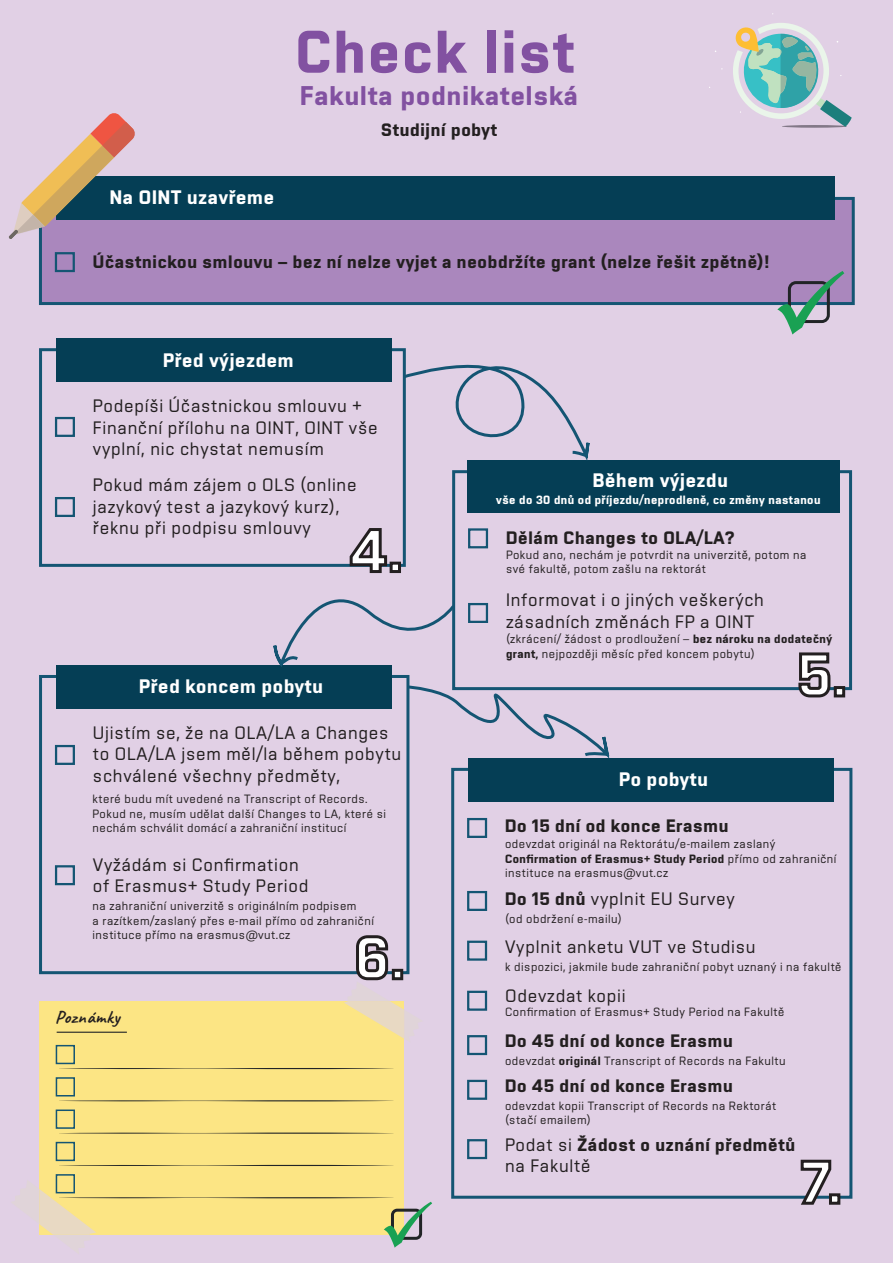
<style>
.page{position:relative;width:893px;height:1263px;background:#e1d0e5}
.page>*{position:absolute;margin:0;border:0;box-sizing:border-box;transform-origin:0 0}
.t1{font:700 60px "Vafle VUT";letter-spacing:.04em;color:#8251a1}
.t2{font:700 60px "Vafle VUT";color:#fff}
.t3{font:700 27px "Vafle VUT";letter-spacing:.04em;color:#8251a1}
.t4{font:700 19.5px "Vafle VUT";letter-spacing:.04em;color:#fff}
.t5{font:18px/21.6px "Vafle Light VUT";letter-spacing:.04em;color:#231f20}
.t6{font:700 18px "Vafle VUT";letter-spacing:.04em;color:#231f20}
.t7{font:18px "Caveat";letter-spacing:.04em;color:#231f20}
.t8{font:12px/14.4px "Vafle Light VUT";letter-spacing:.04em;color:#231f20}
.t9{font:700 12px "Vafle VUT";letter-spacing:.04em;color:#231f20}
.t10{font:700 12px "Vafle VUT";letter-spacing:.04em;color:#fff}
.s1{font-family:"Vafle VUT";font-weight:700}
.s2{font-family:"Vafle Light VUT";font-weight:400}
</style>
<div class="page">
<div style="left:39px;top:348px;width:367px;height:219px;border:3px solid #145573"></div>
<div style="left:56px;top:338px;width:336px;height:44px;background:#053e55"></div>
<div style="left:55px;top:417px;width:20px;height:20px;border:2px solid #145573"></div>
<div style="left:55px;top:497px;width:20px;height:20px;border:2px solid #145573"></div>
<div style="left:55px;top:745px;width:20px;height:20px;border:2px solid #145573"></div>
<div style="left:55px;top:865px;width:20px;height:20px;border:2px solid #145573"></div>
<div style="left:39px;top:675px;width:370px;height:299px;border:3px solid #145573"></div>
<div style="left:56px;top:665px;width:336px;height:44px;background:#053e55"></div>
<div style="left:467px;top:460px;width:372px;height:53px;background:#053e55"></div>
<svg style="left:797px;top:652px;width:35px;height:46px"></svg>
<div style="left:834px;top:686px;width:11px;height:11px;border:3px solid #231f20"></div>
<div style="left:451px;top:768px;width:401px;height:431px;border:3px solid #145573"></div>
<div style="left:468px;top:758px;width:365px;height:44px;background:#053e55"></div>
<div style="left:467px;top:818px;width:20px;height:20px;border:2px solid #145573"></div>
<div style="left:467px;top:891px;width:20px;height:20px;border:2px solid #145573"></div>
<div style="left:467px;top:941px;width:20px;height:20px;border:2px solid #145573"></div>
<div style="left:467px;top:1035px;width:20px;height:20px;border:2px solid #145573"></div>
<div style="left:467px;top:1080px;width:20px;height:20px;border:2px solid #145573"></div>
<div style="left:467px;top:1139px;width:20px;height:20px;border:2px solid #145573"></div>
<div style="left:467px;top:991px;width:20px;height:20px;border:2px solid #145573"></div>
<svg style="left:798px;top:1159px;width:34px;height:46px"></svg>
<div style="left:829px;top:1193px;width:11px;height:12px;border:3px solid #231f20"></div>
<hr style="left:782px;top:125px;width:65px;height:3px;background:#827887;border-radius:50%">
<svg style="left:733px;top:23px;width:119px;height:104px"></svg>
<div style="left:39px;top:197px;width:816px;height:108px;background:#aa87bd"></div>
<div style="left:56px;top:176px;width:779px;height:44px;background:#053e55"></div>
<div style="left:55px;top:252px;width:20px;height:20px;border:2px solid #145573"></div>
<svg style="left:9px;top:113px;width:127px;height:126px"></svg>
<svg style="left:777px;top:271px;width:67px;height:63px"></svg>
<svg style="left:272px;top:525px;width:134px;height:142px"></svg>
<svg style="left:401px;top:348px;width:189px;height:118px"></svg>
<svg style="left:406px;top:446px;width:204px;height:313px"></svg>
<div style="left:39px;top:1001px;width:365px;height:234px;background:#fce584"></div>
<svg style="left:344px;top:935px;width:78px;height:107px"></svg>
<hr style="left:57px;top:1032px;width:70px;height:1px;background:#212426">
<svg style="left:59px;top:1068px;width:334px;height:1px"></svg>
<div style="left:56px;top:1045px;width:19px;height:19px;border:2px solid #145573"></div>
<svg style="left:59px;top:1100px;width:334px;height:1px"></svg>
<div style="left:56px;top:1077px;width:19px;height:19px;border:2px solid #145573"></div>
<svg style="left:59px;top:1132px;width:334px;height:2px"></svg>
<div style="left:56px;top:1109px;width:19px;height:20px;border:2px solid #145573"></div>
<svg style="left:59px;top:1165px;width:334px;height:1px"></svg>
<div style="left:56px;top:1142px;width:19px;height:19px;border:2px solid #145573"></div>
<svg style="left:12px;top:1180px;width:420px;height:74px"></svg>
<div style="left:56px;top:1174px;width:19px;height:19px;border:2px solid #145573"></div>
<h1 class="t1" style="left:295px;top:17px;width:280px">Check list</h1>
<h2 class="t3" style="left:300px;top:80px;width:279px">Fakulta podnikatelská</h2>
<h3 class="t4" style="left:110px;top:186px;width:166px">Na OINT uzavřeme</h3>
<h3 class="t6" style="left:381px;top:119px;width:117px">Studijní pobyt</h3>
<h3 class="t6" style="left:93px;top:252px;width:678px">Účastnickou smlouvu – bez ní nelze vyjet a neobdržíte grant (nelze řešit zpětně)!</h3>
<h3 class="t4" style="left:163px;top:348px;width:132px">Před výjezdem</h3>
<h3 class="t5" style="left:93px;top:395px;width:286px">Podepíši Účastnickou smlouvu +<br>Finanční přílohu na OINT, OINT vše vyplní, nic chystat nemusím</h3>
<h3 class="t5" style="left:93px;top:474px;width:265px">Pokud mám zájem o OLS (online jazykový test a jazykový kurz), řeknu při podpisu smlouvy</h3>
<h1 class="t2" style="left:351px;top:515px;width:52px">4.</h1>
<h3 class="t4" style="left:139px;top:675px;width:185px">Před koncem pobytu</h3>
<h3 class="t5" style="left:93px;top:721px;width:310px">Ujistím se, že na OLA/LA a Changes to OLA/LA jsem měl/la během pobytu schválené všechny předměty,</h3>
<p class="t8" style="left:93px;top:792px;width:295px">které budu mít uvedené na Transcript of Records.<br>Pokud ne, musím udělat další Changes to LA, které si nechám schválit domácí a zahraniční institucí</p>
<h3 class="t5" style="left:93px;top:853px;width:217px">Vyžádám si Confirmation of Erasmus+ Study Period</h3>
<p class="t8" style="left:93px;top:898px;width:283px">na zahraniční univerzitě s originálním podpisem<br>a razítkem/zaslaný přes e-mail přímo od zahraniční instituce přímo na erasmus@vut.cz</p>
<h1 class="t2" style="left:354px;top:922px;width:51px">6.</h1>
<h3 class="t7" style="left:55px;top:1005px;width:66px">Poznámky</h3>
<h3 class="t4" style="left:593px;top:468px;width:137px">Během výjezdu</h3>
<p class="t10" style="left:496px;top:493px;width:326px">vše do 30 dnů od příjezdu/neprodleně, co změny nastanou</p>
<h3 class="t6" style="left:506px;top:527px;width:230px">Dělám Changes to OLA/LA?</h3>
<p class="t8" style="left:506px;top:547px;width:302px">Pokud ano, nechám je potvrdit na univerzitě, potom na své fakultě, potom zašlu na rektorát</p>
<h3 class="t5" style="left:506px;top:589px;width:259px">Informovat i o jiných veškerých zásadních změnách FP a OINT</h3>
<p class="t8" style="left:506px;top:632px;width:328px">(zkrácení/ žádost o prodloužení – <span class="s1">bez nároku na dodatečný grant,</span> nejpozději měsíc před koncem pobytu)</p>
<h1 class="t2" style="left:797px;top:640px;width:50px">5.</h1>
<h3 class="t4" style="left:619px;top:768px;width:90px">Po pobytu</h3>
<h3 class="t6" style="left:505px;top:815px;width:225px">Do 15 dní od konce Erasmu</h3>
<p class="t8" style="left:505px;top:836px;width:272px">odevzdat originál na Rektorátu/e-mailem zaslaný</p>
<p class="t9" style="left:505px;top:851px;width:333px">Confirmation of Erasmus+ Study Period <span class="s2">přímo od zahraniční</span></p>
<p class="t8" style="left:505px;top:865px;width:165px">instituce na erasmus@vut.cz</p>
<h3 class="t5" style="left:505px;top:887px;width:231px"><span class="s1">Do 15 dnů</span> vyplnit EU Survey</h3>
<p class="t8" style="left:505px;top:911px;width:118px">(od obdržení e-mailu)</p>
<h3 class="t5" style="left:505px;top:936px;width:252px">Vyplnit anketu VUT ve Studisu</h3>
<p class="t8" style="left:505px;top:959px;width:338px">k dispozici, jakmile bude zahraniční pobyt uznaný i na fakultě</p>
<h3 class="t5" style="left:505px;top:984px;width:122px">Odevzdat kopii</h3>
<p class="t8" style="left:505px;top:1004px;width:281px">Confirmation of Erasmus+ Study Period na Fakultě</p>
<h3 class="t6" style="left:505px;top:1030px;width:229px">Do 45 dní od konce Erasmu</h3>
<p class="t8" style="left:505px;top:1054px;width:282px">odevzdat <span class="s1">originál</span> Transcript of Records na Fakultu</p>
<h3 class="t6" style="left:505px;top:1075px;width:229px">Do 45 dní od konce Erasmu</h3>
<p class="t8" style="left:505px;top:1098px;width:273px">odevzdat kopii Transcript of Records na Rektorát (stačí emailem)</p>
<h3 class="t6" style="left:505px;top:1134px;width:291px"><span class="s2">Podat si</span> Žádost o uznání předmětů</h3>
<h3 class="t5" style="left:505px;top:1155px;width:87px">na Fakultě</h3>
<h1 class="t2" style="left:801px;top:1147px;width:41px">7.</h1>
</div>
